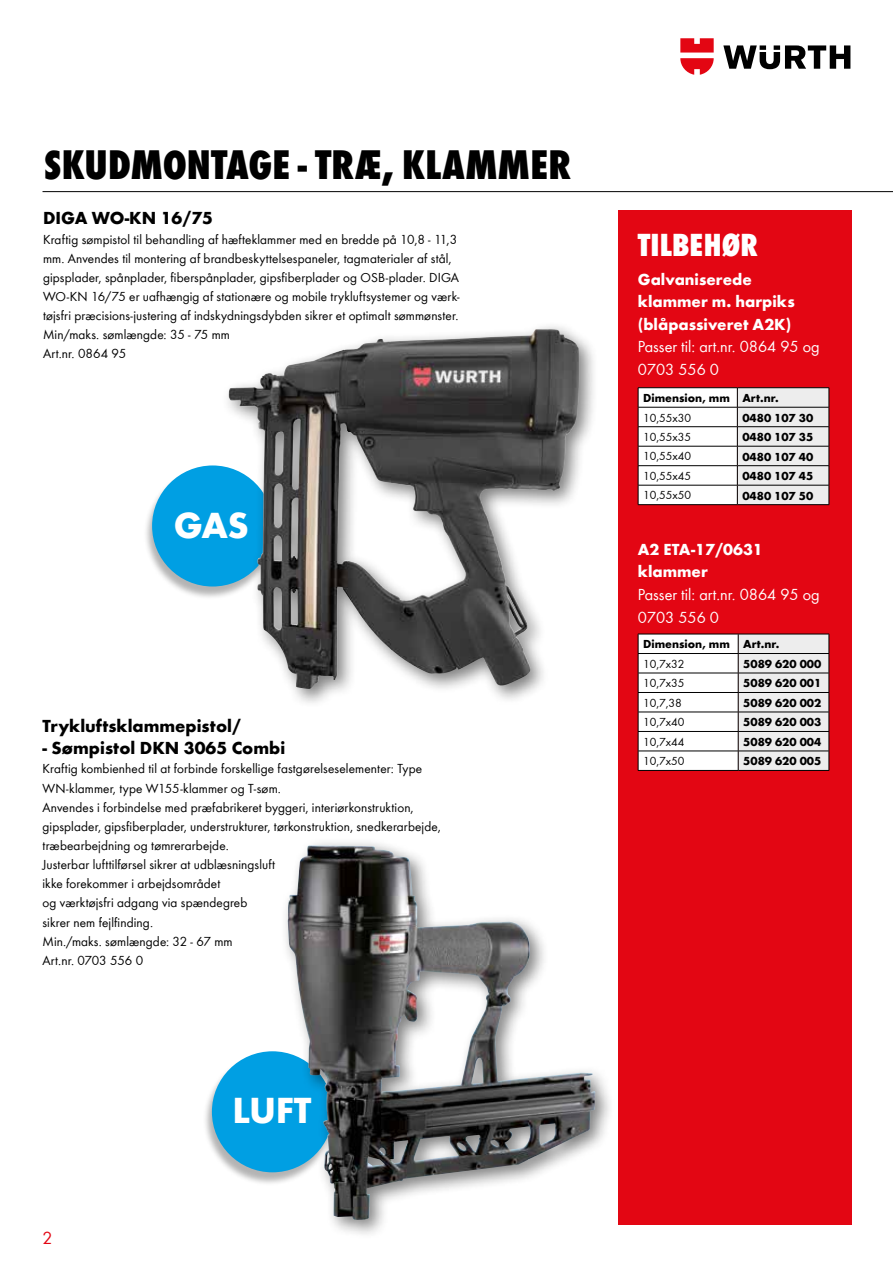
<style>
.page{position:relative;width:893px;height:1263px;background:#fff}
.page>*{position:absolute;margin:0;border:0;box-sizing:border-box;transform-origin:0 0}
.t1{font:42.75px "Wuerth Extra Bold Cond Caps";color:#000}
.t2{font:700 37.5px "Wuerth";letter-spacing:-.01em;color:#fff}
.t3{font:800 condensed 33px "Wuerth";letter-spacing:.005em;color:#fff}
.t4{font:700 18px "Wuerth";color:#000}
.t5{font:18px "Wuerth";color:#e30613}
.t6{font:700 16.5px/22.5px "Wuerth";color:#fff}
.t7{font:16.5px/22.5px "Wuerth";color:#fff}
.t8{font:13.5px/19.2px "Wuerth";letter-spacing:.01em;color:#000}
.t9{font:700 12px "Wuerth";color:#000}
.t10{font:12px "Wuerth";color:#000}
</style>
<div class="page">
<svg style="left:723px;top:45px;width:127px;height:24px"></svg>
<svg style="left:680px;top:38px;width:34px;height:37px"></svg>
<div style="left:619px;top:210px;width:233px;height:1015px;background:#e30613"></div>
<hr style="left:43px;top:191px;width:850px;height:1px;background:#000">
<hr style="left:638px;top:387px;width:99px;height:1px;background:#000">
<hr style="left:737px;top:387px;width:92px;height:1px;background:#000">
<svg style="left:638px;top:388px;width:192px;height:117px;background:#e7e7e7"></svg>
<hr style="left:638px;top:504px;width:99px;height:1px;background:#000">
<hr style="left:737px;top:504px;width:92px;height:1px;background:#000">
<svg style="left:638px;top:634px;width:192px;height:136px;background:#e5e5e5"></svg>
<hr style="left:638px;top:770px;width:100px;height:1px;background:#000">
<hr style="left:738px;top:770px;width:91px;height:1px;background:#000">
<div style="left:203px;top:1053px;width:133px;height:133px;background:#000;opacity:.3"></div>
<div style="left:212px;top:1051px;width:121px;height:121px;background:#009fe3;border-radius:50%"></div>
<div style="left:143px;top:467px;width:133px;height:133px;background:#000;opacity:.3"></div>
<div style="left:152px;top:465px;width:121px;height:121px;background:#009fe3;border-radius:50%"></div>
<div style="left:221px;top:321px;width:378px;height:388px;background:#000;opacity:.5"></div>
<img style="left:229px;top:329px;width:319px;height:229px">
<div style="left:280px;top:838px;width:335px;height:401px;background:#000;opacity:.5"></div>
<img style="left:287px;top:845px;width:308px;height:375px">
<h1 class="t1" style="left:44px;top:134px;width:529px">SKUDMONTAGE - TRÆ, KLAMMER</h1>
<h3 class="t4" style="left:43px;top:205px;width:171px">DIGA WO-KN 16/75</h3>
<p class="t8" style="left:43px;top:229px;width:418px">Kraftig sømpistol til behandling af hæfteklammer med en bredde på 10,8 - 11,3 mm. Anvendes til montering af brandbeskyttelsespaneler, tagmaterialer af stål, gipsplader, spånplader, fiberspånplader, gipsfiberplader og OSB-plader. DIGA WO-KN 16/75 er uafhængig af stationære og mobile trykluftsystemer og værk&shy;tøjsfri præcisions-justering af indskydningsdybden sikrer et optimalt sømmønster.<br>Min/maks. sømlængde: 35 - 75 mm<br>Art.nr. 0864 95</p>
<h2 class="t2" style="left:174px;top:497px;width:77px">GAS</h2>
<h3 class="t4" style="left:43px;top:712px;width:200px">Trykluftsklammepistol/</h3>
<h3 class="t4" style="left:43px;top:735px;width:244px">- Sømpistol DKN 3065 Combi</h3>
<p class="t8" style="left:43px;top:759px;width:400px">Kraftig kombienhed til at forbinde forskellige fastgørelseselementer: Type WN-klammer, type W155-klammer og T-søm.<br>Anvendes i forbindelse med præfabrikeret byggeri, interiørkonstruktion, gipsplader, gipsfiberplader, understrukturer, tørkonstruktion, snedkerarbejde, træbearbejdning og tømrerarbejde.<br>Justerbar lufttilførsel sikrer at udblæsningsluft<br>ikke forekommer i arbejdsområdet<br>og værktøjsfri adgang via spændegreb<br>sikrer nem fejlfinding.<br>Min./maks. sømlængde: 32 - 67 mm<br>Art.nr. 0703 556 0</p>
<h3 class="t5" style="left:43px;top:1226px;width:11px">2</h3>
<h2 class="t2" style="left:232px;top:1083px;width:80px">LUFT</h2>
<h3 class="t3" style="left:638px;top:221px;width:122px">TILBEHØR</h3>
<p class="t6" style="left:638px;top:267px;width:158px">Galvaniserede klammer m. harpiks (blåpassiveret A2K)</p>
<p class="t7" style="left:638px;top:335px;width:183px">Passer til: art.nr. 0864 95 og<br>0703 556 0</p>
<p class="t9" style="left:643px;top:389px;width:137px">Dimension, mm Art.nr.</p>
<p class="t10" style="left:643px;top:409px;width:49px">10,55x30</p>
<p class="t9" style="left:742px;top:409px;width:72px">0480 107 30</p>
<p class="t10" style="left:643px;top:429px;width:49px">10,55x35</p>
<p class="t9" style="left:742px;top:428px;width:72px">0480 107 35</p>
<p class="t10" style="left:643px;top:448px;width:49px">10,55x40</p>
<p class="t9" style="left:742px;top:448px;width:72px">0480 107 40</p>
<p class="t10" style="left:643px;top:468px;width:49px">10,55x45</p>
<p class="t9" style="left:742px;top:467px;width:72px">0480 107 45</p>
<p class="t10" style="left:643px;top:487px;width:49px">10,55x50</p>
<p class="t9" style="left:742px;top:487px;width:72px">0480 107 50</p>
<p class="t6" style="left:638px;top:537px;width:126px">A2 ETA-17/0631 klammer</p>
<p class="t7" style="left:638px;top:582px;width:183px">Passer til: art.nr. 0864 95 og<br>0703 556 0</p>
<p class="t9" style="left:643px;top:635px;width:138px">Dimension, mm Art.nr.</p>
<p class="t10" style="left:643px;top:656px;width:43px">10,7x32</p>
<p class="t9" style="left:743px;top:655px;width:79px">5089 620 000</p>
<p class="t10" style="left:643px;top:675px;width:43px">10,7x35</p>
<p class="t9" style="left:743px;top:674px;width:79px">5089 620 001</p>
<p class="t10" style="left:643px;top:695px;width:40px">10,7,38</p>
<p class="t9" style="left:743px;top:694px;width:79px">5089 620 002</p>
<p class="t10" style="left:643px;top:714px;width:43px">10,7x40</p>
<p class="t9" style="left:743px;top:713px;width:79px">5089 620 003</p>
<p class="t10" style="left:643px;top:734px;width:43px">10,7x44</p>
<p class="t9" style="left:743px;top:733px;width:79px">5089 620 004</p>
<p class="t10" style="left:643px;top:753px;width:43px">10,7x50</p>
<p class="t9" style="left:743px;top:752px;width:79px">5089 620 005</p>
</div>
